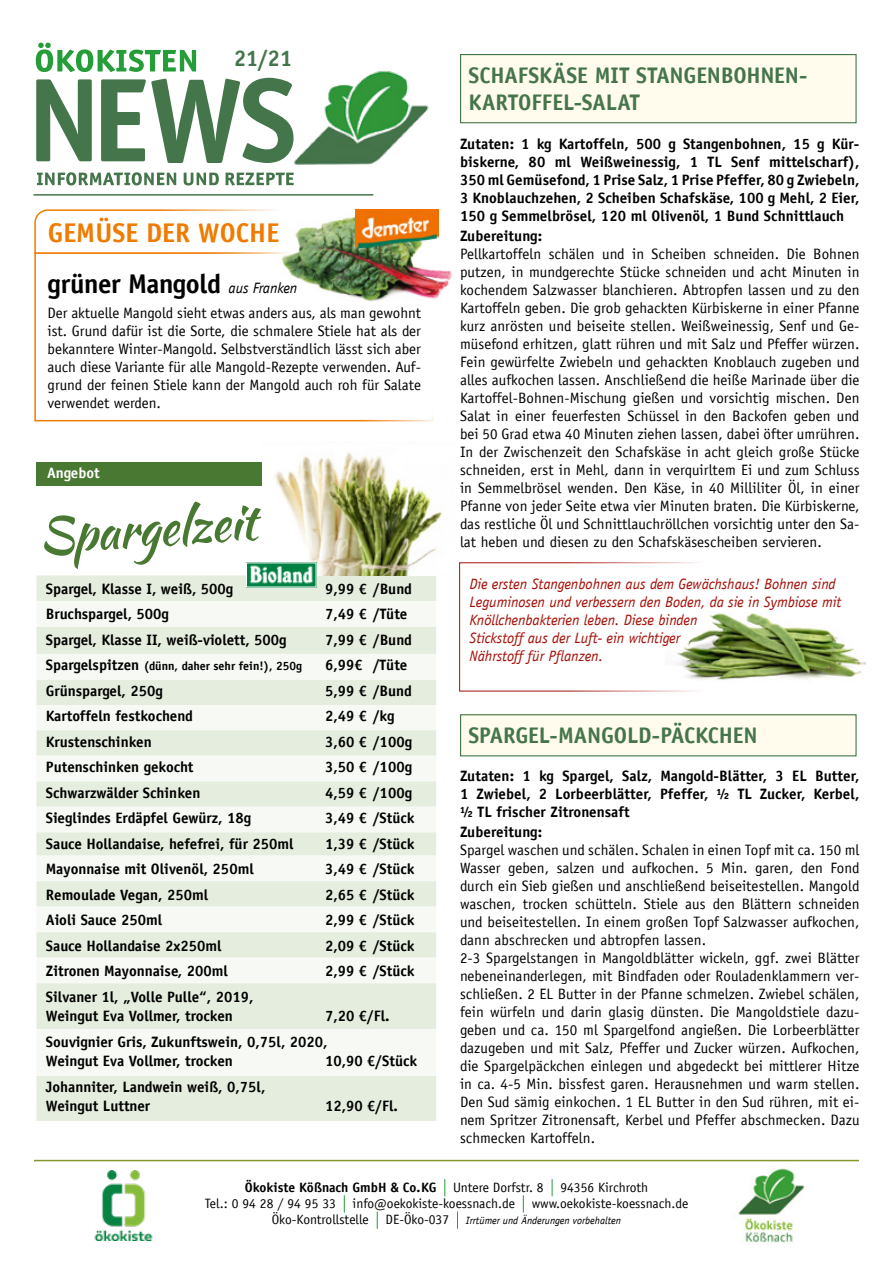
<style>
.page{position:relative;width:893px;height:1263px;background:#fff}
.page>*{position:absolute;margin:0;border:0;box-sizing:border-box;transform-origin:0 0}
.t1{font:49.5px "Kaushan Script";color:#487832}
.t2{font:700 27px "Officina Sans LT";letter-spacing:-.01em;color:#000}
.t3{font:700 27px "Officina Sans LT";color:#ef7b00}
.t4{font:700 22.5px/27px "Officina Sans LT";letter-spacing:-.005em;color:#45754b}
.t5{font:15px/18px "Officina Sans LT";letter-spacing:.005em;color:#000;text-align:justify}
.t6{font:700 15px/18px "Officina Sans LT";color:#000}
.t7{font:italic 15px/18px "Officina Sans LT";letter-spacing:-.005em;color:#a51008}
.t8{font:700 15px "Officina Sans LT";color:#fff}
.t9{font:13.5px/16.2px "Officina Sans LT";color:#000;text-align:center}
.t10{font:700 12px "Officina Sans LT";color:#000}
.t11{font:italic 10.5px "Officina Sans LT";color:#000}
.s1{font-weight:400;font-style:italic;font-size:15px}
.s2{font-size:15px}
.s3{font-weight:700}
.s4{font-style:normal;font-size:13.5px}
</style>
<div class="page">
<img style="left:281px;top:194px;width:171px;height:108px">
<img style="left:665px;top:613px;width:201px;height:79px">
<div style="left:36px;top:575px;width:400px;height:546px;background:#e5eede"></div>
<svg style="left:36px;top:601px;width:400px;height:475px;fill:#f6f9f4"></svg>
<div style="left:36px;top:462px;width:247px;height:24px;background:#487832"></div>
<img style="left:263px;top:452px;width:179px;height:123px">
<svg style="left:36px;top:43px;width:160px;height:29px"></svg>
<svg style="left:36px;top:78px;width:254px;height:85px"></svg>
<img style="left:290px;top:71px;width:139px;height:94px">
<svg style="left:37px;top:172px;width:257px;height:13px"></svg>
<div style="left:34px;top:252px;width:399px;height:169px;border:2px solid #ef7b00"></div>
<svg style="left:34px;top:209px;width:400px;height:45px"></svg>
<div style="left:461px;top:55px;width:395px;height:68px;background:#fffbed"></div>
<div style="left:460px;top:54px;width:397px;height:69px;border:1px solid #45754b"></div>
<div style="left:461px;top:715px;width:395px;height:41px;background:#fffbed"></div>
<div style="left:460px;top:714px;width:397px;height:42px;border:1px solid #45754b"></div>
<img style="left:355px;top:209px;width:83px;height:39px">
<hr style="left:34px;top:194px;width:339px;height:2px;background:#45754b">
<img style="left:738px;top:1168px;width:67px;height:76px">
<hr style="left:34px;top:1160px;width:825px;height:1px;background:#85962c">
<svg style="left:444px;top:1179px;width:1px;height:17px"></svg>
<svg style="left:552px;top:1179px;width:1px;height:17px"></svg>
<svg style="left:344px;top:1195px;width:1px;height:17px"></svg>
<svg style="left:523px;top:1195px;width:1px;height:17px"></svg>
<svg style="left:377px;top:1212px;width:1px;height:16px"></svg>
<svg style="left:457px;top:1212px;width:1px;height:16px"></svg>
<img style="left:94px;top:1170px;width:59px;height:70px">
<img style="left:248px;top:564px;width:67px;height:21px">
<h3 class="t4" style="left:234px;top:44px;width:60px">21/21</h3>
<h2 class="t3" style="left:48px;top:216px;width:233px">GEMÜSE DER WOCHE</h2>
<h2 class="t2" style="left:48px;top:267px;width:251px">grüner Mangold <span class="s1">aus Franken</span></h2>
<p class="t5" style="left:48px;top:304px;width:375px">Der aktuelle Mangold sieht etwas anders aus, als man gewohnt ist. Grund dafür ist die Sorte, die schmalere Stiele hat als der bekanntere Winter-Mangold. Selbstverständlich lässt sich aber auch diese Variante für alle Mangold-Rezepte verwenden. Auf&shy;grund der feinen Stiele kann der Mangold auch roh für Salate verwendet werden.</p>
<p class="t8" style="left:47px;top:464px;width:54px">Angebot</p>
<h1 class="t1" style="left:36px;top:500px;width:220px;rotate:-4deg">Spargelzeit</h1>
<p class="t6" style="left:46px;top:579px;width:189px">Spargel, Klasse I, weiß, 500g</p>
<p class="t6" style="left:325px;top:579px;width:88px">9,99 € /Bund</p>
<p class="t6" style="left:46px;top:605px;width:125px">Bruchspargel, 500g</p>
<p class="t6" style="left:325px;top:605px;width:84px">7,49 € /Tüte</p>
<p class="t6" style="left:46px;top:630px;width:242px">Spargel, Klasse II, weiß-violett, 500g</p>
<p class="t6" style="left:325px;top:630px;width:88px">7,99 € /Bund</p>
<p class="t10" style="left:46px;top:659px;width:258px"><span class="s2">Spargelspitzen</span> (dünn, daher sehr fein!), 250g</p>
<p class="t6" style="left:325px;top:656px;width:84px">6,99€ /Tüte</p>
<p class="t6" style="left:46px;top:681px;width:118px">Grünspargel, 250g</p>
<p class="t6" style="left:325px;top:681px;width:88px">5,99 € /Bund</p>
<p class="t6" style="left:46px;top:707px;width:148px">Kartoffeln festkochend</p>
<p class="t6" style="left:325px;top:707px;width:71px">2,49 € /kg</p>
<p class="t6" style="left:46px;top:732px;width:107px">Krustenschinken</p>
<p class="t6" style="left:325px;top:732px;width:89px">3,60 € /100g</p>
<p class="t6" style="left:46px;top:758px;width:149px">Putenschinken gekocht</p>
<p class="t6" style="left:325px;top:758px;width:89px">3,50 € /100g</p>
<p class="t6" style="left:46px;top:783px;width:156px">Schwarzwälder Schinken</p>
<p class="t6" style="left:325px;top:783px;width:89px">4,59 € /100g</p>
<p class="t6" style="left:46px;top:809px;width:207px">Sieglindes Erdäpfel Gewürz, 18g</p>
<p class="t6" style="left:325px;top:809px;width:91px">3,49 € /Stück</p>
<p class="t6" style="left:46px;top:834px;width:249px">Sauce Hollandaise, hefefrei, für 250ml</p>
<p class="t6" style="left:325px;top:834px;width:91px">1,39 € /Stück</p>
<p class="t6" style="left:46px;top:860px;width:209px">Mayonnaise mit Olivenöl, 250ml</p>
<p class="t6" style="left:325px;top:860px;width:91px">3,49 € /Stück</p>
<p class="t6" style="left:46px;top:885px;width:164px">Remoulade Vegan, 250ml</p>
<p class="t6" style="left:325px;top:885px;width:91px">2,65 € /Stück</p>
<p class="t6" style="left:46px;top:911px;width:118px">Aioli Sauce 250ml</p>
<p class="t6" style="left:325px;top:911px;width:91px">2,99 € /Stück</p>
<p class="t6" style="left:46px;top:936px;width:177px">Sauce Hollandaise 2x250ml</p>
<p class="t6" style="left:325px;top:936px;width:91px">2,09 € /Stück</p>
<p class="t6" style="left:46px;top:962px;width:183px">Zitronen Mayonnaise, 200ml</p>
<p class="t6" style="left:325px;top:962px;width:91px">2,99 € /Stück</p>
<p class="t6" style="left:46px;top:987px;width:209px;line-height:19.5px">Silvaner 1l, „Volle Pulle“, 2019,<br>Weingut Eva Vollmer, trocken</p>
<p class="t6" style="left:46px;top:1003px;width:345px;line-height:25.5px;text-indent:279px">7,20 €/Fl.<br>Souvignier Gris, Zukunftswein, 0,75l, 2020,</p>
<p class="t6" style="left:46px;top:1052px;width:189px">Weingut Eva Vollmer, trocken</p>
<p class="t6" style="left:325px;top:1052px;width:94px">10,90 €/Stück</p>
<p class="t6" style="left:46px;top:1077px;width:221px;line-height:19.5px">Johanniter, Landwein weiß, 0,75l,<br>Weingut Luttner</p>
<p class="t6" style="left:325px;top:1097px;width:75px">12,90 €/Fl.</p>
<h3 class="t4" style="left:468px;top:61px;width:340px">SCHAFSKÄSE MIT STANGENBOHNEN-<br>KARTOFFEL-SALAT</h3>
<p class="t6" style="left:460px;top:135px;width:401px;text-align:justify">Zutaten: 1 kg Kartoffeln, 500 g Stangenbohnen, 15 g Kür&shy;biskerne, 80 ml Weißweinessig, 1 TL Senf mittelscharf), 350 ml Gemüsefond, 1 Prise Salz, 1 Prise Pfeffer, 80 g Zwiebeln, 3 Knoblauchzehen, 2 Scheiben Schafskäse, 100 g Mehl, 2 Eier, 150 g Semmelbrösel, 120 ml Olivenöl, 1 Bund Schnittlauch</p>
<p class="t6" style="left:460px;top:227px;width:84px">Zubereitung:</p>
<p class="t5" style="left:460px;top:245px;width:401px">Pellkartoffeln schälen und in Scheiben schneiden. Die Bohnen putzen, in mundgerechte Stücke schneiden und acht Minuten in kochendem Salzwasser blanchieren. Abtropfen lassen und zu den Kartoffeln geben. Die grob gehackten Kürbiskerne in einer Pfanne kurz anrösten und beiseite stellen. Weißweinessig, Senf und Ge&shy;müsefond erhitzen, glatt rühren und mit Salz und Pfeffer würzen.<br>Fein gewürfelte Zwiebeln und gehackten Knoblauch zugeben und alles aufkochen lassen. Anschließend die heiße Marinade über die Kartoffel-Bohnen-Mischung gießen und vorsichtig mischen. Den Salat in einer feuerfesten Schüssel in den Backofen geben und bei 50 Grad etwa 40 Minuten ziehen lassen, dabei öfter umrühren.<br>In der Zwischenzeit den Schafskäse in acht gleich große Stücke schneiden, erst in Mehl, dann in verquirltem Ei und zum Schluss in Semmelbrösel wenden. Den Käse, in 40 Milliliter Öl, in einer Pfanne von jeder Seite etwa vier Minuten braten. Die Kürbiskerne, das restliche Öl und Schnittlauchröllchen vorsichtig unter den Sa&shy;lat heben und diesen zu den Schafskäsescheiben servieren.</p>
<p class="t7" style="left:469px;top:575px;width:374px">Die ersten Stangenbohnen aus dem Gewächshaus! Bohnen sind Leguminosen und verbessern den Boden, da sie in Symbiose mit Knöllchenbakterien leben. Diese binden<br>Stickstoff aus der Luft- ein wichtiger<br>Nährstoff für Pflanzen.</p>
<h3 class="t4" style="left:468px;top:722px;width:291px">SPARGEL-MANGOLD-PÄCKCHEN</h3>
<p class="t6" style="left:460px;top:767px;width:401px;text-align:justify">Zutaten: 1 kg Spargel, Salz, Mangold-Blätter, 3 EL Butter, 1 Zwiebel, 2 Lorbeerblätter, Pfeffer, ½ TL Zucker, Kerbel, ½ TL frischer Zitronensaft</p>
<p class="t6" style="left:460px;top:823px;width:84px">Zubereitung:</p>
<p class="t5" style="left:460px;top:841px;width:401px;text-align:left">Spargel waschen und schälen. Schalen in einen Topf mit ca. 150 ml Wasser geben, salzen und aufkochen. 5 Min. garen, den Fond durch ein Sieb gießen und anschließend beiseitestellen. Mangold waschen, trocken schütteln. Stiele aus den Blättern schneiden und beiseitestellen. In einem großen Topf Salzwasser aufkochen, dann abschrecken und abtropfen lassen.<br>2-3 Spargelstangen in Mangoldblätter wickeln, ggf. zwei Blätter nebeneinanderlegen, mit Bindfaden oder Rouladenklammern ver&shy;schließen. 2 EL Butter in der Pfanne schmelzen. Zwiebel schälen, fein würfeln und darin glasig dünsten. Die Mangoldstiele dazu&shy;geben und ca. 150 ml Spargelfond angießen. Die Lorbeerblätter dazugeben und mit Salz, Pfeffer und Zucker würzen. Aufkochen, die Spargelpäckchen einlegen und abgedeckt bei mittlerer Hitze in ca. 4-5 Min. bissfest garen. Herausnehmen und warm stellen.<br>Den Sud sämig einkochen. 1 EL Butter in den Sud rühren, mit ei&shy;nem Spritzer Zitronensaft, Kerbel und Pfeffer abschmecken. Dazu schmecken Kartoffeln.</p>
<p class="t9" style="left:205px;top:1179px;width:485px"><span class="s3">Ökokiste Kößnach GmbH &amp; Co.KG</span> Untere Dorfstr. 8 94356 Kirchroth<br>Tel.: 0 94 28 / 94 95 33 info@oekokiste-koessnach.de www.oekokiste-koessnach.de</p>
<p class="t11" style="left:272px;top:1215px;width:351px"><span class="s4">Öko-Kontrollstelle DE-Öko-037</span> Irrtümer und Änderungen vorbehalten</p>
</div>
